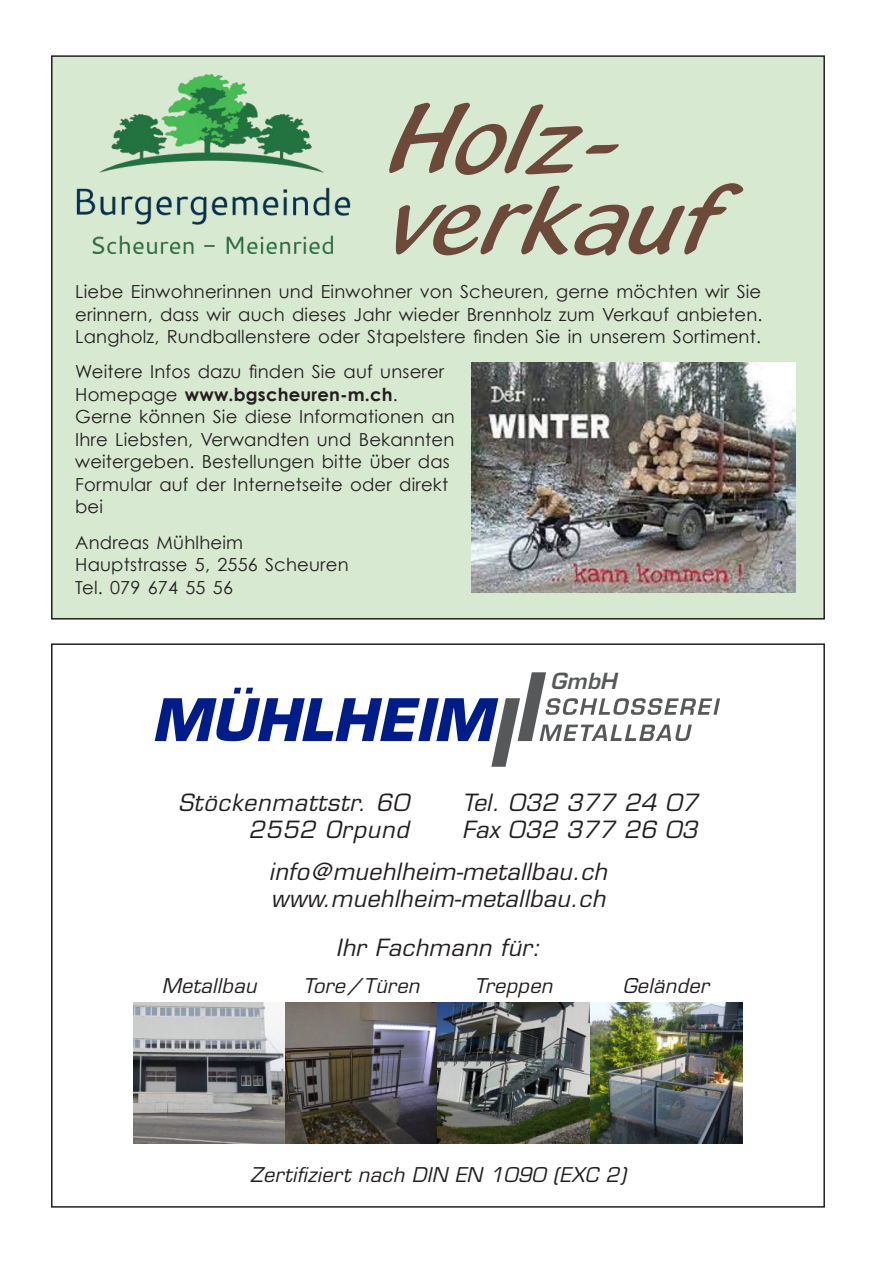
<style>
.page{position:relative;width:893px;height:1263px;background:#fff}
.page>*{position:absolute;margin:0;border:0;box-sizing:border-box;transform-origin:0 0}
.t1{font:105.9px/80.4px "Blacklight D";letter-spacing:.005em;color:#6d4939}
.t2{font:italic 23.1px/26.4px "Eurostile";letter-spacing:.02em;color:#231f20}
.t3{font:italic 23.1px/26.4px "Eurostile";letter-spacing:.04em;color:#231f20;text-align:right}
.t4{font:italic 600 21.75px "Eurostile";color:#57585a}
.t5{font:italic 19.8px "Eurostile";letter-spacing:.02em;color:#231f20}
.t6{font:18px/22.5px "Century Gothic";letter-spacing:.01em;color:#231f20}
.s1{font-weight:700}
</style>
<div class="page">
<svg style="left:155px;top:672px;width:565px;height:95px"></svg>
<img style="left:133px;top:1002px;width:610px;height:141px">
<div style="left:52px;top:56px;width:772px;height:563px;background:#d8e9d2"></div>
<img style="left:471px;top:363px;width:324px;height:229px">
<img style="left:76px;top:74px;width:275px;height:179px">
<h1 class="t1" style="left:392px;top:99px;width:329px">Holz&shy;verkauf</h1>
<p class="t6" style="left:75px;top:280px;width:689px;text-align:justify">Liebe Einwohnerinnen und Einwohner von Scheuren, gerne möchten wir Sie erinnern, dass wir auch dieses Jahr wieder Brennholz zum Verkauf anbieten.<br>Langholz, Rundballenstere oder Stapelstere finden Sie in unserem Sortiment.</p>
<p class="t6" style="left:75px;top:360px;width:381px">Weitere Infos dazu finden Sie auf unserer Homepage <span class="s1">www.bgscheuren-m.ch</span>.<br>Gerne können Sie diese Informationen an Ihre Liebsten, Verwandten und Bekannten weitergeben. Bestellungen bitte über das Formular auf der Internetseite oder direkt bei</p>
<p class="t6" style="left:75px;top:531px;width:275px">Andreas Mühlheim<br>Hauptstrasse 5, 2556 Scheuren<br>Tel. 079 674 55 56</p>
<p class="t4" style="left:550px;top:667px;width:68px">GmbH</p>
<p class="t3" style="left:178px;top:790px;width:232px">Stöckenmattstr. 60<br>2552 Orpund</p>
<p class="t2" style="left:462px;top:790px;width:237px">Tel. 032 377 24 07<br>Fax 032 377 26 03</p>
<p class="t2" style="left:269px;top:859px;width:340px">info@muehlheim-metallbau.ch www.muehlheim-metallbau.ch</p>
<p class="t2" style="left:336px;top:934px;width:206px">Ihr Fachmann für:</p>
<p class="t5" style="left:162px;top:973px;width:96px">Metallbau</p>
<p class="t5" style="left:303px;top:973px;width:118px">Tore/Türen</p>
<p class="t5" style="left:474px;top:973px;width:79px">Treppen</p>
<p class="t5" style="left:623px;top:973px;width:88px">Geländer</p>
<p class="t5" style="left:250px;top:1162px;width:377px">Zertifiziert nach DIN EN 1090 (EXC 2)</p>
</div>
